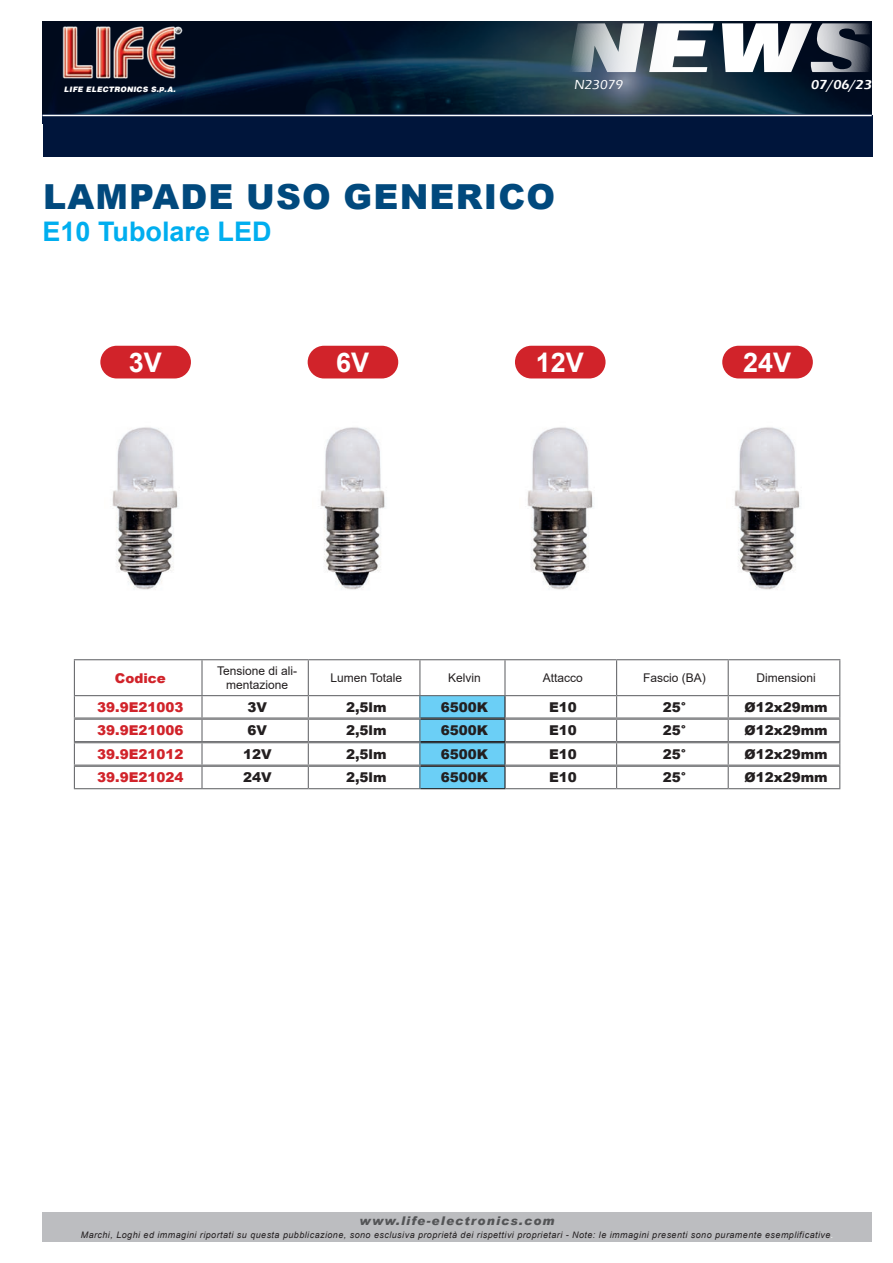
<style>
.page{position:relative;width:893px;height:1263px;background:#fff}
.page>*{position:absolute;margin:0;border:0;box-sizing:border-box;transform-origin:0 0}
.t1{font:900 34.5px "Arial";letter-spacing:.035em;color:#01497d}
.t2{font:700 27px "Arial";color:#00aeef}
.t3{font:700 27px "Arial";color:#fff}
.t4{font:900 13.5px "Arial";color:#231f20}
.t5{font:900 13.5px "Arial";color:#d1232a}
.t6{font:600 13.5px "Eras ITC";color:#fff}
.t7{font:500 13.5px "Eras ITC";color:#fff}
.t8{font:12px/14.4px "Arial";color:#231f20;text-align:center}
.t9{font:italic 900 12px "Arial";letter-spacing:.1em;color:#545557}
.t10{font:italic 9px "Arial";letter-spacing:.05em;color:#231f20}
.t11{font:7.5px "Airbus Special";letter-spacing:.03em;color:#fff}
.s1{color:#fff}
</style>
<div class="page">
<img style="left:43px;top:21px;width:829px;height:93px">
<img style="left:60px;top:24px;width:122px;height:57px">
<svg style="left:569px;top:23px;width:301px;height:49px"></svg>
<div style="left:43px;top:115px;width:829px;height:42px;background:#00153b"></div>
<hr style="left:43px;top:115px;width:829px;height:1px;background:#fff">
<div style="left:43px;top:1212px;width:829px;height:30px;background:#bcbdc0"></div>
<img style="left:112px;top:427px;width:67px;height:163px">
<div style="left:100px;top:346px;width:91px;height:32px;background:#d1232a;border-radius:16px"></div>
<img style="left:320px;top:427px;width:66px;height:163px">
<div style="left:308px;top:346px;width:90px;height:32px;background:#d1232a;border-radius:16px"></div>
<img style="left:527px;top:427px;width:67px;height:163px">
<div style="left:515px;top:346px;width:90px;height:32px;background:#d1232a;border-radius:16px"></div>
<img style="left:734px;top:427px;width:67px;height:163px">
<div style="left:722px;top:346px;width:91px;height:32px;background:#d1232a;border-radius:16px"></div>
<div style="left:420px;top:696px;width:85px;height:22px;background:#6bcff6"></div>
<hr style="left:74px;top:659px;width:128px;height:1px;background:#6c6d70">
<hr style="left:74px;top:660px;width:1px;height:35px;background:#6c6d70">
<hr style="left:202px;top:659px;width:106px;height:1px;background:#6c6d70">
<hr style="left:201px;top:660px;width:2px;height:35px;background:#6c6d70">
<hr style="left:308px;top:659px;width:112px;height:1px;background:#6c6d70">
<hr style="left:308px;top:660px;width:1px;height:35px;background:#6c6d70">
<hr style="left:420px;top:659px;width:85px;height:1px;background:#6c6d70">
<hr style="left:419px;top:660px;width:1px;height:35px;background:#6c6d70">
<hr style="left:505px;top:659px;width:112px;height:1px;background:#6c6d70">
<hr style="left:504px;top:660px;width:2px;height:35px;background:#6c6d70">
<hr style="left:617px;top:659px;width:111px;height:1px;background:#6c6d70">
<hr style="left:616px;top:660px;width:1px;height:35px;background:#6c6d70">
<hr style="left:728px;top:659px;width:112px;height:1px;background:#6c6d70">
<hr style="left:728px;top:660px;width:1px;height:35px;background:#6c6d70">
<hr style="left:839px;top:660px;width:1px;height:35px;background:#6c6d70">
<hr style="left:74px;top:695px;width:128px;height:1px;background:#6c6d70">
<hr style="left:74px;top:717px;width:128px;height:2px;background:#6c6d70">
<hr style="left:202px;top:695px;width:106px;height:1px;background:#6c6d70">
<hr style="left:201px;top:696px;width:2px;height:21px;background:#6c6d70">
<hr style="left:202px;top:717px;width:106px;height:2px;background:#6c6d70">
<hr style="left:308px;top:695px;width:112px;height:1px;background:#6c6d70">
<hr style="left:308px;top:717px;width:112px;height:2px;background:#6c6d70">
<hr style="left:420px;top:695px;width:85px;height:1px;background:#6c6d70">
<hr style="left:420px;top:717px;width:86px;height:2px;background:#231f20">
<hr style="left:505px;top:695px;width:112px;height:1px;background:#6c6d70">
<hr style="left:506px;top:717px;width:111px;height:2px;background:#6c6d70">
<hr style="left:504px;top:696px;width:2px;height:21px;background:#231f20">
<hr style="left:617px;top:695px;width:111px;height:1px;background:#6c6d70">
<hr style="left:617px;top:717px;width:111px;height:2px;background:#6c6d70">
<hr style="left:728px;top:695px;width:112px;height:1px;background:#6c6d70">
<hr style="left:728px;top:717px;width:112px;height:2px;background:#6c6d70">
<div style="left:420px;top:719px;width:85px;height:23px;background:#6bcff6"></div>
<hr style="left:74px;top:719px;width:128px;height:1px;background:#6c6d70">
<hr style="left:74px;top:741px;width:128px;height:1px;background:#6c6d70">
<hr style="left:202px;top:719px;width:106px;height:1px;background:#6c6d70">
<hr style="left:201px;top:720px;width:2px;height:21px;background:#6c6d70">
<hr style="left:202px;top:741px;width:106px;height:1px;background:#6c6d70">
<hr style="left:308px;top:719px;width:112px;height:1px;background:#6c6d70">
<hr style="left:308px;top:741px;width:112px;height:1px;background:#6c6d70">
<hr style="left:420px;top:719px;width:86px;height:1px;background:#231f20">
<hr style="left:420px;top:741px;width:86px;height:1px;background:#231f20">
<hr style="left:506px;top:719px;width:111px;height:1px;background:#6c6d70">
<hr style="left:506px;top:741px;width:111px;height:1px;background:#6c6d70">
<hr style="left:504px;top:720px;width:2px;height:21px;background:#231f20">
<hr style="left:617px;top:719px;width:111px;height:1px;background:#6c6d70">
<hr style="left:617px;top:741px;width:111px;height:1px;background:#6c6d70">
<hr style="left:728px;top:719px;width:112px;height:1px;background:#6c6d70">
<hr style="left:728px;top:741px;width:112px;height:1px;background:#6c6d70">
<div style="left:420px;top:743px;width:85px;height:22px;background:#6bcff6"></div>
<hr style="left:74px;top:742px;width:128px;height:1px;background:#6c6d70">
<hr style="left:74px;top:764px;width:128px;height:2px;background:#6c6d70">
<hr style="left:202px;top:742px;width:106px;height:1px;background:#6c6d70">
<hr style="left:201px;top:743px;width:2px;height:21px;background:#6c6d70">
<hr style="left:202px;top:764px;width:106px;height:2px;background:#6c6d70">
<hr style="left:308px;top:742px;width:112px;height:1px;background:#6c6d70">
<hr style="left:308px;top:764px;width:112px;height:2px;background:#6c6d70">
<hr style="left:420px;top:742px;width:86px;height:1px;background:#231f20">
<hr style="left:420px;top:764px;width:86px;height:2px;background:#231f20">
<hr style="left:506px;top:742px;width:111px;height:1px;background:#6c6d70">
<hr style="left:506px;top:764px;width:111px;height:2px;background:#6c6d70">
<hr style="left:504px;top:743px;width:2px;height:21px;background:#231f20">
<hr style="left:617px;top:742px;width:111px;height:1px;background:#6c6d70">
<hr style="left:617px;top:764px;width:111px;height:2px;background:#6c6d70">
<hr style="left:728px;top:742px;width:112px;height:1px;background:#6c6d70">
<hr style="left:728px;top:764px;width:112px;height:2px;background:#6c6d70">
<div style="left:420px;top:766px;width:85px;height:23px;background:#6bcff6"></div>
<hr style="left:74px;top:766px;width:128px;height:1px;background:#6c6d70">
<svg style="left:74px;top:696px;width:1px;height:92px"></svg>
<hr style="left:74px;top:788px;width:128px;height:1px;background:#6c6d70">
<hr style="left:202px;top:766px;width:106px;height:1px;background:#6c6d70">
<hr style="left:201px;top:767px;width:2px;height:21px;background:#6c6d70">
<hr style="left:202px;top:788px;width:106px;height:1px;background:#6c6d70">
<hr style="left:308px;top:766px;width:112px;height:1px;background:#6c6d70">
<svg style="left:308px;top:696px;width:1px;height:92px"></svg>
<hr style="left:308px;top:788px;width:112px;height:1px;background:#6c6d70">
<hr style="left:420px;top:766px;width:86px;height:1px;background:#231f20">
<hr style="left:420px;top:788px;width:86px;height:1px;background:#231f20">
<svg style="left:419px;top:696px;width:1px;height:92px"></svg>
<hr style="left:506px;top:766px;width:111px;height:1px;background:#6c6d70">
<hr style="left:506px;top:788px;width:111px;height:1px;background:#6c6d70">
<hr style="left:504px;top:767px;width:2px;height:21px;background:#231f20">
<hr style="left:617px;top:766px;width:111px;height:1px;background:#6c6d70">
<svg style="left:616px;top:696px;width:1px;height:92px"></svg>
<hr style="left:617px;top:788px;width:111px;height:1px;background:#6c6d70">
<hr style="left:728px;top:766px;width:112px;height:1px;background:#6c6d70">
<svg style="left:728px;top:696px;width:1px;height:92px"></svg>
<svg style="left:839px;top:696px;width:1px;height:92px"></svg>
<hr style="left:728px;top:788px;width:112px;height:1px;background:#6c6d70">
<p class="t11" style="left:64px;top:85px;width:113px">LIFE ELECTRONICS S.p.A.</p>
<h3 class="t7" style="left:574px;top:77px;width:52px">N23079</h3>
<h3 class="t6" style="left:811px;top:77px;width:64px">07/06/23</h3>
<h1 class="t1" style="left:43px;top:171px;width:514px">LAMPADE USO GENERICO</h1>
<h2 class="t2" style="left:43px;top:213px;width:231px">E10 Tubolare LED</h2>
<h2 class="t3" style="left:129px;top:343px;width:35px">3V</h2>
<h2 class="t3" style="left:336px;top:343px;width:35px">6V</h2>
<h2 class="t3" style="left:536px;top:343px;width:50px">12V</h2>
<h2 class="t3" style="left:743px;top:343px;width:50px">24V</h2>
<h3 class="t5" style="left:115px;top:668px;width:53px">Codice</h3>
<h3 class="t8" style="left:217px;top:663px;width:82px">Tensione di ali&shy;mentazione</h3>
<h3 class="t8" style="left:330px;top:670px;width:73px">Lumen Totale</h3>
<h3 class="t8" style="left:448px;top:670px;width:34px">Kelvin</h3>
<h3 class="t8" style="left:543px;top:670px;width:42px">Attacco</h3>
<h3 class="t8" style="left:643px;top:670px;width:64px">Fascio (BA)</h3>
<h3 class="t8" style="left:756px;top:670px;width:61px">Dimensioni</h3>
<h3 class="t5" style="left:97px;top:697px;width:88px">39.9E21003</h3>
<h3 class="t4" style="left:248px;top:697px;width:21px">3V</h3>
<h3 class="t4" style="left:346px;top:697px;width:42px">2,5lm</h3>
<h3 class="t4" style="left:441px;top:697px;width:49px">6500K</h3>
<h3 class="t4" style="left:549px;top:697px;width:29px">E10</h3>
<h3 class="t4" style="left:663px;top:697px;width:25px">25°</h3>
<h3 class="t4" style="left:744px;top:697px;width:85px">Ø12x29mm</h3>
<h3 class="t5" style="left:97px;top:721px;width:88px">39.9E21006</h3>
<h3 class="t4" style="left:248px;top:721px;width:21px">6V</h3>
<h3 class="t4" style="left:346px;top:721px;width:42px">2,5lm</h3>
<h3 class="t4" style="left:441px;top:721px;width:49px">6500K</h3>
<h3 class="t4" style="left:549px;top:721px;width:29px">E10</h3>
<h3 class="t4" style="left:663px;top:721px;width:25px">25°</h3>
<h3 class="t4" style="left:744px;top:721px;width:85px">Ø12x29mm</h3>
<h3 class="t5" style="left:97px;top:744px;width:88px">39.9E21012</h3>
<h3 class="t4" style="left:243px;top:744px;width:30px">12V</h3>
<h3 class="t4" style="left:346px;top:744px;width:42px">2,5lm</h3>
<h3 class="t4" style="left:441px;top:744px;width:49px">6500K</h3>
<h3 class="t4" style="left:549px;top:744px;width:29px">E10</h3>
<h3 class="t4" style="left:663px;top:744px;width:25px">25°</h3>
<h3 class="t4" style="left:744px;top:744px;width:85px">Ø12x29mm</h3>
<h3 class="t5" style="left:97px;top:768px;width:88px">39.9E21024</h3>
<h3 class="t4" style="left:243px;top:768px;width:30px">24V</h3>
<h3 class="t4" style="left:346px;top:768px;width:42px">2,5lm</h3>
<h3 class="t4" style="left:441px;top:768px;width:49px">6500K</h3>
<h3 class="t4" style="left:549px;top:768px;width:29px">E10</h3>
<h3 class="t4" style="left:663px;top:768px;width:25px">25°</h3>
<h3 class="t4" style="left:744px;top:768px;width:85px">Ø12x29mm</h3>
<h3 class="t9" style="left:360px;top:1213px;width:197px">www.life-electronics.com</h3>
<p class="t10" style="left:81px;top:1229px;width:754px">Marchi, Loghi ed immagini riportati su questa pubblicazione, sono esclusiva proprietà dei rispettivi proprietari - Note: le immagini presenti sono puramente esemplificative<span class="s1">.</span></p>
</div>
